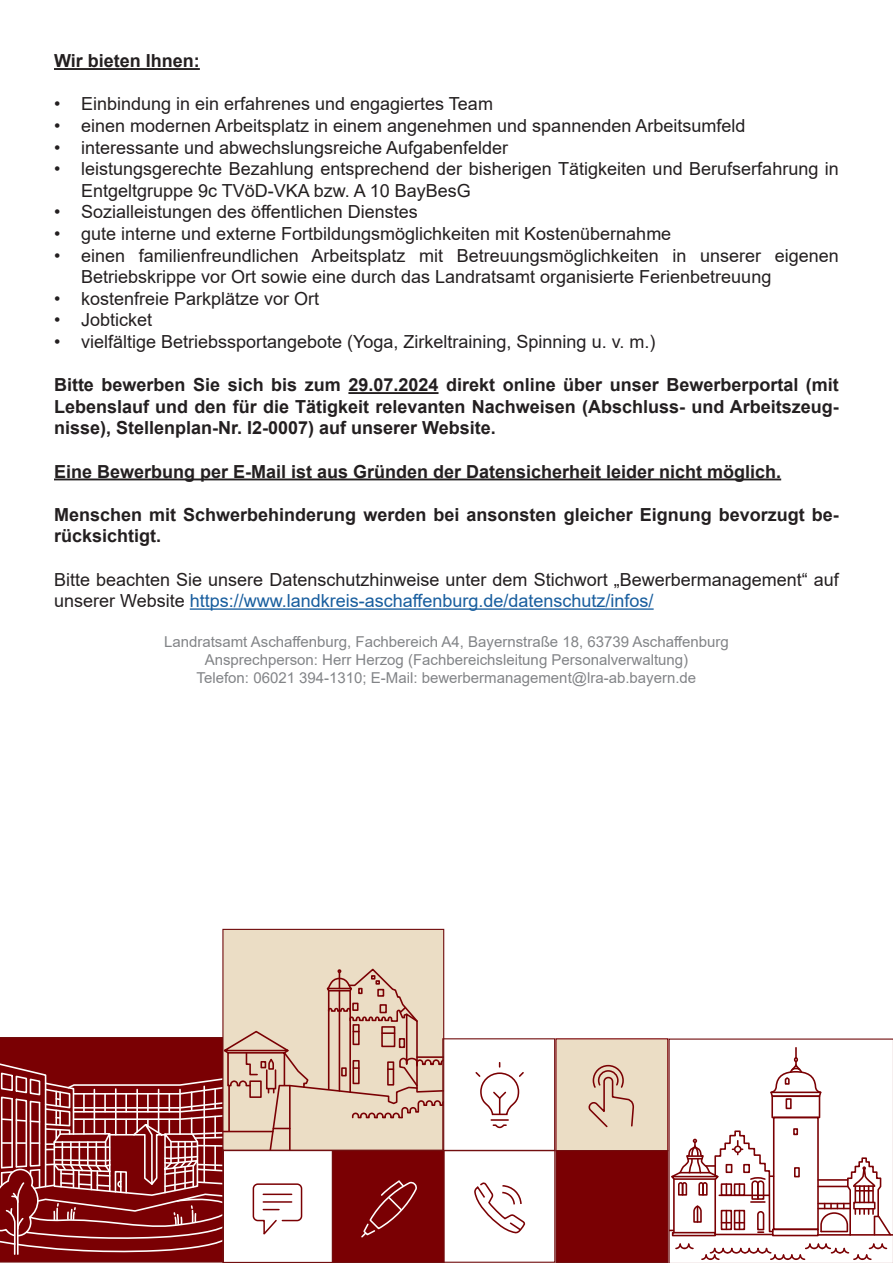
<style>
.page{position:relative;width:893px;height:1263px;background:#fff}
.page>*{position:absolute;margin:0;border:0;box-sizing:border-box;transform-origin:0 0}
.t1{font:18px/21.6px "Arial";color:#231f20}
.t2{font:700 18px/21.6px "Arial";color:#231f20;text-align:justify}
.t3{font:15px "Arial";color:#828487}
.s1{color:#175d9e}
</style>
<div class="page">
<svg style="left:0;top:1256px;width:222px;height:6px"></svg>
<div style="left:223px;top:929px;width:221px;height:221px;background:#ebddc5"></div>
<svg style="left:668px;top:1038px;width:225px;height:225px"></svg>
<svg style="left:474px;top:1182px;width:52px;height:52px"></svg>
<div style="left:442px;top:1150px;width:113px;height:113px;border:1px solid #720e0f"></div>
<div style="left:332px;top:1150px;width:112px;height:112px;background:#7a0003"></div>
<svg style="left:0;top:967px;width:444px;height:289px"></svg>
<div style="left:332px;top:1150px;width:113px;height:113px;border:1px solid #720e0f"></div>
<div style="left:556px;top:1039px;width:112px;height:112px;background:#ebddc5"></div>
<svg style="left:588px;top:1064px;width:46px;height:64px"></svg>
<div style="left:556px;top:1150px;width:112px;height:112px;background:#7a0003"></div>
<div style="left:555px;top:1150px;width:113px;height:113px;border:1px solid #720e0f"></div>
<svg style="left:475px;top:1063px;width:49px;height:66px"></svg>
<div style="left:442px;top:1038px;width:113px;height:113px;border:1px solid #720e0f"></div>
<hr style="left:54px;top:68px;width:146px;height:2px;background:#231f20">
<hr style="left:348px;top:392px;width:90px;height:2px;background:#231f20">
<hr style="left:54px;top:478px;width:727px;height:2px;background:#231f20">
<hr style="left:190px;top:608px;width:464px;height:2px;background:#175d9e">
<p class="t2" style="left:54px;top:50px;width:147px">Wir bieten Ihnen:</p>
<p class="t1" style="left:54px;top:93px;width:440px">• Einbindung in ein erfahrenes und engagiertes Team</p>
<p class="t1" style="left:54px;top:115px;width:693px">• einen modernen Arbeitsplatz in einem angenehmen und spannenden Arbeitsumfeld</p>
<p class="t1" style="left:54px;top:136px;width:456px">• interessante und abwechslungsreiche Aufgabenfelder</p>
<p class="t1" style="left:81px;top:158px;width:759px;text-indent:-27px">• leistungsgerechte Bezahlung entsprechend der bisherigen Tätigkeiten und Berufserfahrung in<br>Entgeltgruppe 9c TVöD-VKA bzw. A 10 BayBesG</p>
<p class="t1" style="left:54px;top:201px;width:365px">• Sozialleistungen des öffentlichen Dienstes</p>
<p class="t1" style="left:54px;top:223px;width:619px">• gute interne und externe Fortbildungsmöglichkeiten mit Kostenübernahme</p>
<p class="t1" style="left:81px;top:244px;width:759px;text-indent:-27px">• einen familienfreundlichen Arbeitsplatz mit Betreuungsmöglichkeiten in unserer eigenen<br>Betriebskrippe vor Ort sowie eine durch das Landratsamt organisierte Ferienbetreuung</p>
<p class="t1" style="left:54px;top:287px;width:267px">• kostenfreie Parkplätze vor Ort</p>
<p class="t1" style="left:54px;top:309px;width:100px">• Jobticket</p>
<p class="t1" style="left:54px;top:331px;width:603px">• vielfältige Betriebssportangebote (Yoga, Zirkeltraining, Spinning u. v. m.)</p>
<p class="t2" style="left:54px;top:374px;width:786px">Bitte bewerben Sie sich bis zum 29.07.2024 direkt online über unser Bewerberportal (mit Lebenslauf und den für die Tätigkeit relevanten Nachweisen (Abschluss- und Arbeitszeug&shy;nisse), Stellenplan-Nr. I2-0007) auf unserer Website.</p>
<p class="t2" style="left:54px;top:461px;width:729px">Eine Bewerbung per E-Mail ist aus Gründen der Datensicherheit leider nicht möglich.</p>
<p class="t2" style="left:54px;top:504px;width:786px">Menschen mit Schwerbehinderung werden bei ansonsten gleicher Eignung bevorzugt be&shy;rücksichtigt.</p>
<p class="t1" style="left:54px;top:568px;width:786px">Bitte beachten Sie unsere Datenschutzhinweise unter dem Stichwort „Bewerbermanagement“ auf unserer Website <span class="s1">https://www.landkreis-aschaffenburg.de/datenschutz/infos/</span></p>
<p class="t3" style="left:164px;top:631px;width:566px">Landratsamt Aschaffenburg, Fachbereich A4, Bayernstraße 18, 63739 Aschaffenburg</p>
<p class="t3" style="left:205px;top:649px;width:485px">Ansprechperson: Herr Herzog (Fachbereichsleitung Personalverwaltung)</p>
<p class="t3" style="left:197px;top:667px;width:501px">Telefon: 06021 394-1310; E-Mail: bewerbermanagement@lra-ab.bayern.de</p>
</div>
